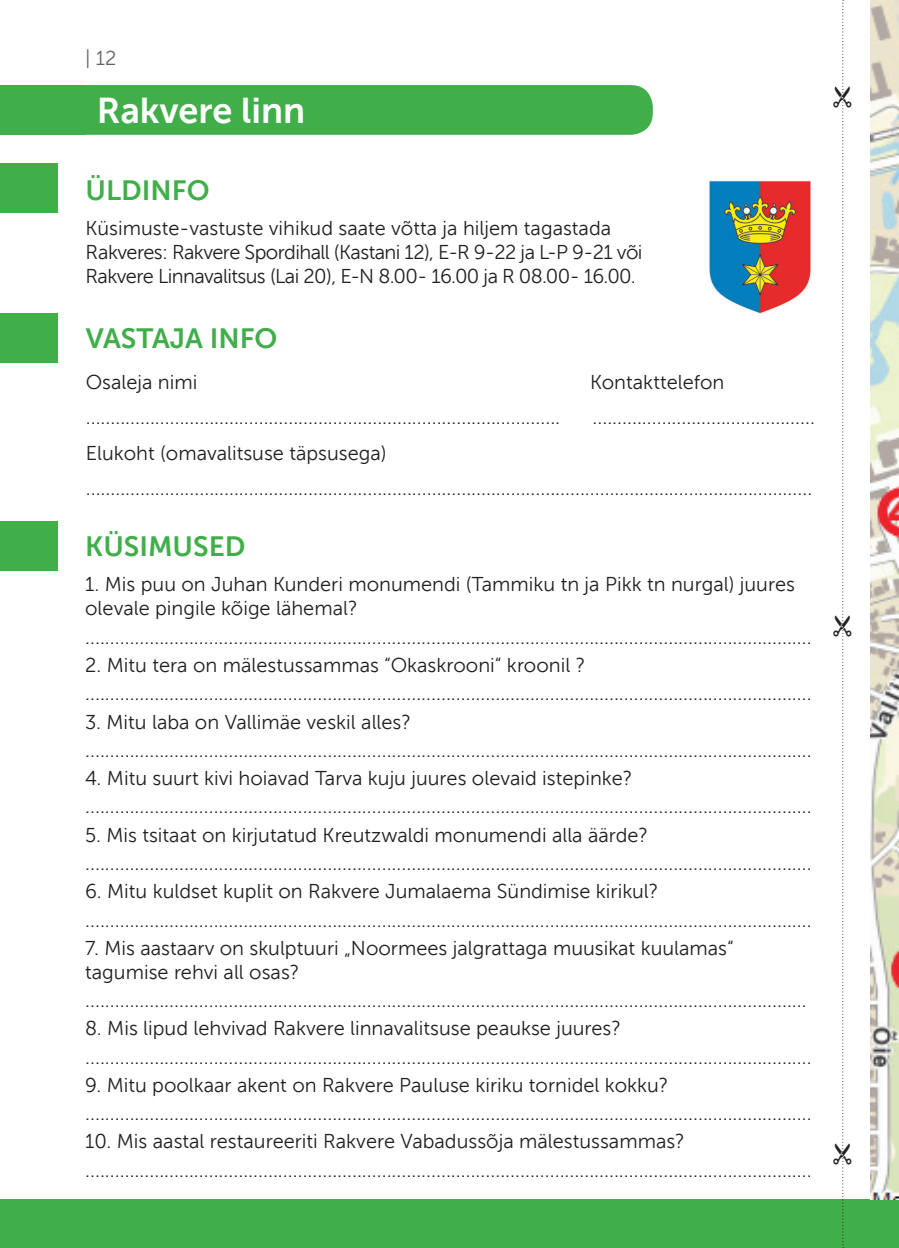
<style>
.page{position:relative;width:899px;height:1248px;background:#fff}
.page>*{position:absolute;margin:0;border:0;box-sizing:border-box;transform-origin:0 0}
.t1{font:36px "Museo Sans 700";color:#fff}
.t2{font:28px "Museo Sans 700";color:#40ae49}
.t3{font:20px/28.2px "Museo Sans 300";color:#231f20}
.t4{font:20px/24px "Museo Sans 300";letter-spacing:-.03em;color:#231f20}
.t5{font:20px "Museo Sans 300";color:#636366}
</style>
<div class="page">
<div style="left:0;top:1199px;width:899px;height:48px;background:#40ae49"></div>
<div style="left:0;top:85px;width:86px;height:50px;background:#40ae49"></div>
<div style="left:86px;top:85px;width:567px;height:50px;background:#40ae49"></div>
<div style="left:0;top:163px;width:57px;height:50px;background:#40ae49"></div>
<img style="left:870px;top:0;width:29px;height:1199px">
<img style="left:709px;top:180px;width:102px;height:134px">
<div style="left:0;top:313px;width:57px;height:49px;background:#40ae49"></div>
<div style="left:0;top:521px;width:57px;height:49px;background:#40ae49"></div>
<svg style="left:833px;top:0;width:18px;height:1248px"></svg>
<p class="t5" style="left:85px;top:47px;width:33px">| 12</p>
<h1 class="t1" style="left:97px;top:91px;width:210px">Rakvere linn</h1>
<h2 class="t2" style="left:86px;top:174px;width:125px">ÜLDINFO</h2>
<p class="t4" style="left:86px;top:216px;width:558px">Küsimuste-vastuste vihikud saate võtta ja hiljem tagastada<br>Rakveres: Rakvere Spordihall (Kastani 12), E-R 9-22 ja L-P 9-21 või<br>Rakvere Linnavalitsus (Lai 20), E-N 8.00- 16.00 ja R 08.00- 16.00.</p>
<h2 class="t2" style="left:86px;top:322px;width:193px">VASTAJA INFO</h2>
<p class="t3" style="left:86px;top:368px;width:113px">Osaleja nimi</p>
<p class="t3" style="left:590px;top:368px;width:136px">Kontakttelefon</p>
<p class="t3" style="left:86px;top:403px;width:476px">................................................................................................</p>
<p class="t3" style="left:592px;top:403px;width:224px">.............................................</p>
<p class="t3" style="left:86px;top:435px;width:728px;line-height:35.4px">Elukoht (omavalitsuse täpsusega) ...................................................................................................................................................</p>
<h2 class="t2" style="left:85px;top:531px;width:162px">KÜSIMUSED</h2>
<p class="t3" style="left:85px;top:572px;width:711px;line-height:24px">1. Mis puu on Juhan Kunderi monumendi (Tammiku tn ja Pikk tn nurgal) juures olevale pingile kõige lähemal?</p>
<p class="t3" style="left:85px;top:623px;width:728px">...................................................................................................................................................</p>
<p class="t3" style="left:85px;top:651px;width:728px">2. Mitu tera on mälestussammas “Okaskrooni“ kroonil ? ...................................................................................................................................................</p>
<p class="t3" style="left:85px;top:707px;width:728px">3. Mitu laba on Vallimäe veskil alles? ...................................................................................................................................................</p>
<p class="t3" style="left:85px;top:764px;width:728px">4. Mitu suurt kivi hoiavad Tarva kuju juures olevaid istepinke? ...................................................................................................................................................</p>
<p class="t3" style="left:85px;top:820px;width:728px">5. Mis tsitaat on kirjutatud Kreutzwaldi monumendi alla äärde? ...................................................................................................................................................</p>
<p class="t3" style="left:85px;top:877px;width:728px">6. Mitu kuldset kuplit on Rakvere Jumalaema Sündimise kirikul? ...................................................................................................................................................</p>
<p class="t3" style="left:85px;top:935px;width:650px;line-height:24px">7. Mis aastaarv on skulptuuri „Noormees jalgrattaga muusikat kuulamas“ tagumise rehvi all osas?</p>
<p class="t3" style="left:85px;top:986px;width:723px">..................................................................................................................................................</p>
<p class="t3" style="left:85px;top:1014px;width:728px">8. Mis lipud lehvivad Rakvere linnavalitsuse peaukse juures? ...................................................................................................................................................</p>
<p class="t3" style="left:85px;top:1070px;width:728px">9. Mitu poolkaar akent on Rakvere Pauluse kiriku tornidel kokku? ...................................................................................................................................................</p>
<p class="t3" style="left:85px;top:1127px;width:728px">10. Mis aastal restaureeriti Rakvere Vabadussõja mälestussammas? ...................................................................................................................................................</p>
</div>
